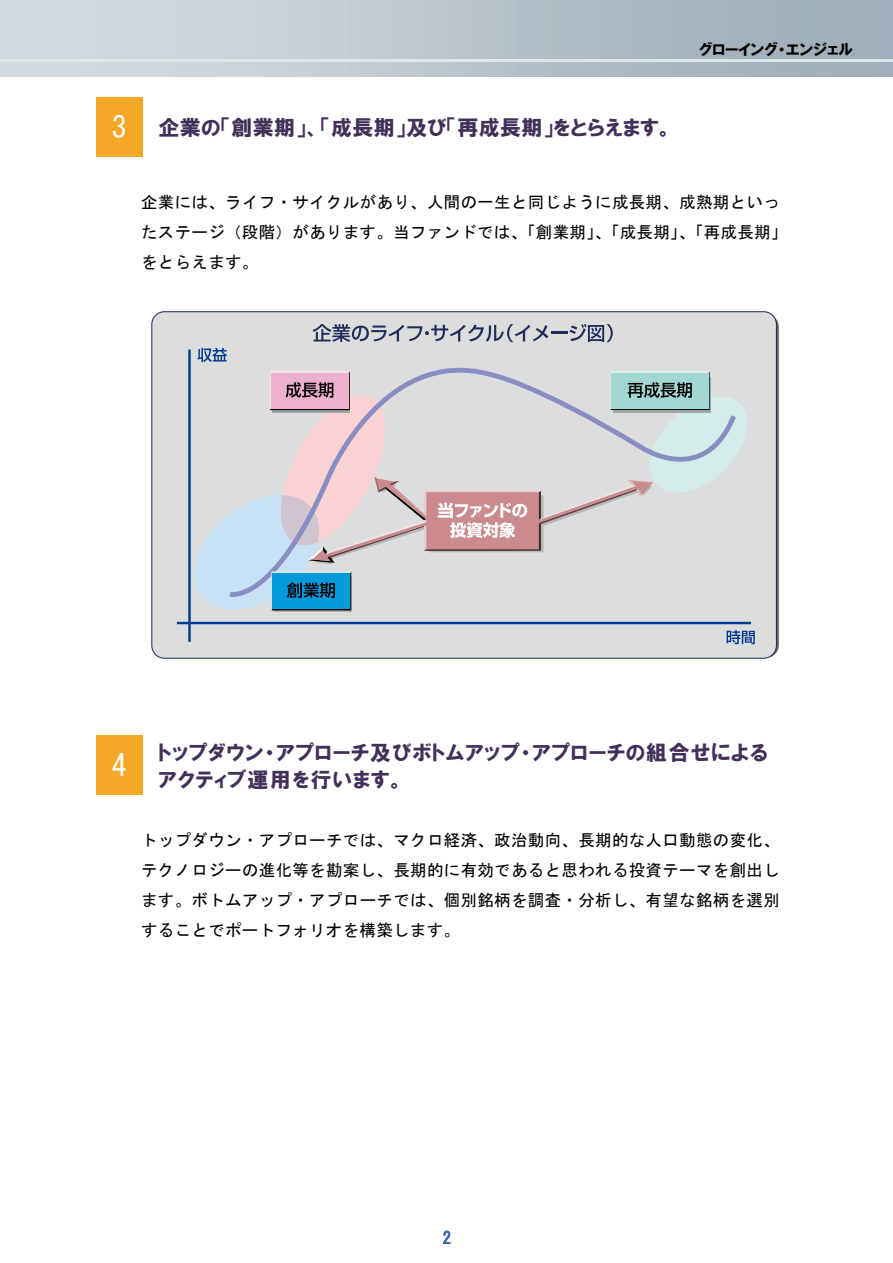
<style>
.page{position:relative;width:893px;height:1263px;background:#fff}
.page>*{position:absolute;margin:0;border:0;box-sizing:border-box;transform-origin:0 0}
.t1{font:30px "MS Gothic";color:#fff}
.t2{font:21px/27px "HGP Soei Kakugothic UB";letter-spacing:.035em;color:#433059}
.t3{font:21px "HGP Soei Kakugothic UB";letter-spacing:.015em;color:#433059}
.t4{font:16.5px/30px "MS Gothic";letter-spacing:.02em;color:#000}
.t5{font:16.5px "MS Gothic";color:#3c62ad}
.t6{font:15.75px "HGP Soei Kakugothic UB";color:#000}
.s1{font-family:"MS Gothic";font-size:30px;color:#fff}
</style>
<div class="page">
<hr style="left:0;top:60px;width:893px;height:2px;background:#dfe6ea">
<div style="left:96px;top:97px;width:47px;height:60px;background:#f5a727"></div>
<div style="left:152px;top:312px;width:624px;height:346px;background:#dcdddd;border-radius:13px"></div>
<svg style="left:727px;top:630px;width:28px;height:14px"></svg>
<hr style="left:177px;top:622px;width:574px;height:2px;background:#003b90">
<hr style="left:188px;top:349px;width:3px;height:293px;background:#003b90">
<svg style="left:313px;top:324px;width:300px;height:18px"></svg>
<svg style="left:197px;top:348px;width:30px;height:14px"></svg>
<svg style="left:190px;top:371px;width:557px;height:246px"></svg>
<div style="left:96px;top:735px;width:47px;height:60px;background:#f5a727"></div>
<p class="t3" style="left:112px;top:117px;width:562px"><span class="s1">3</span> 企業の「創業期」、「成長期」及び「再成長期」をとらえます。</p>
<p class="t6" style="left:699px;top:41px;width:155px">グローイング・エンジェル</p>
<p class="t4" style="left:141px;top:187px;width:648px">企業には、ライフ・サイクルがあり、人間の一生と同じように成長期、成熟期といったステージ（段階）があります。当ファンドでは、「創業期」、「成長期」、「再成長期」をとらえます。</p>
<h1 class="t1" style="left:112px;top:750px;width:16px">4</h1>
<p class="t2" style="left:159px;top:738px;width:611px">トップダウン・アプローチ及びボトムアップ・アプローチの組合せによるアクティブ運用を行います。</p>
<p class="t4" style="left:141px;top:825px;width:640px;text-align:justify">トップダウン・アプローチでは、マクロ経済、政治動向、長期的な人口動態の変化、テクノロジーの進化等を勘案し、長期的に有効であると思われる投資テーマを創出します。ボトムアップ・アプローチでは、個別銘柄を調査・分析し、有望な銘柄を選別することでポートフォリオを構築します。</p>
<p class="t5" style="left:443px;top:1229px;width:10px">2</p>
</div>
